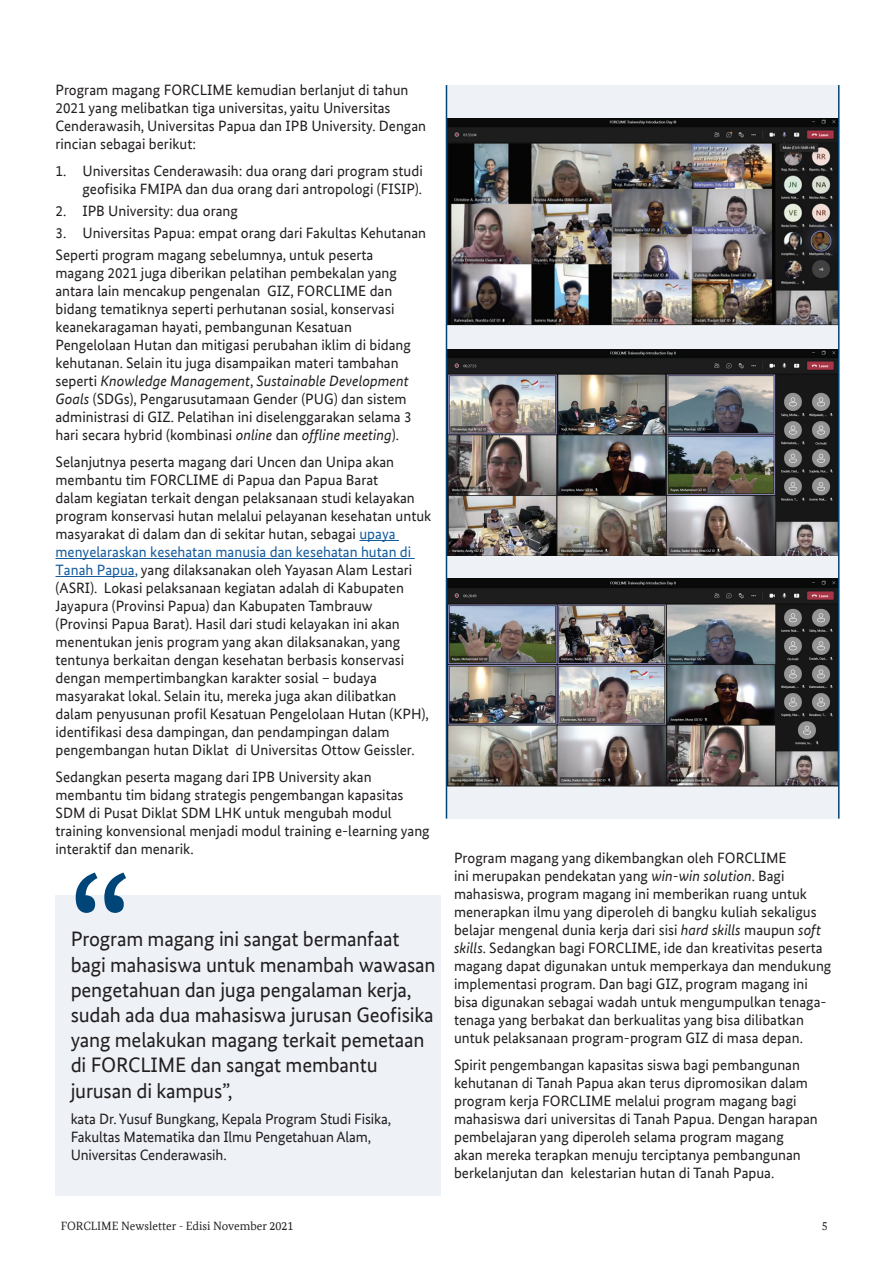
<style>
.page{position:relative;width:893px;height:1263px;background:#fff}
.page>*{position:absolute;margin:0;border:0;box-sizing:border-box;transform-origin:0 0}
.t1{font:167.55px "Bundes Sans Office";color:#004578}
.t2{font:21px/25.2px "Bundes Sans Office";letter-spacing:-.01em;color:#231f20}
.t3{font:15px/18px "Bundes Sans Office";color:#231f20}
.t4{font:12px "Bundes Serif Office";color:#231f20}
.s1{font-style:italic}
.s2{color:#175d9e}
.s3{color:#024f80}
</style>
<div class="page">
<div style="left:448px;top:85px;width:391px;height:734px;background:#eef2f7"></div>
<hr style="left:359px;top:540px;width:40px;height:1px;background:#175d9e">
<hr style="left:56px;top:558px;width:359px;height:1px;background:#175d9e">
<hr style="left:56px;top:576px;width:79px;height:1px;background:#175d9e">
<div style="left:55px;top:895px;width:386px;height:301px;background:#eef2f7"></div>
<img style="left:448px;top:118px;width:390px;height:207px">
<img style="left:448px;top:349px;width:390px;height:206px">
<img style="left:448px;top:579px;width:390px;height:207px">
<hr style="left:446px;top:85px;width:1px;height:734px;background:#004578">
<hr style="left:838px;top:85px;width:1px;height:734px;background:#004578">
<p class="t3" style="left:56px;top:81px;width:372px">Program magang FORCLIME kemudian berlanjut di tahun 2021 yang melibatkan tiga universitas, yaitu Universitas Cenderawasih, Universitas Papua dan IPB University. Dengan rincian sebagai berikut:</p>
<p class="t3" style="left:56px;top:162px;width:369px;text-align:right">1. Universitas Cenderawasih: dua orang dari program studi geofisika FMIPA dan dua orang dari antropologi (FISIP).</p>
<p class="t3" style="left:56px;top:202px;width:184px">2. IPB University: dua orang</p>
<p class="t3" style="left:56px;top:222px;width:372px;line-height:22.2px">3. Universitas Papua: empat orang dari Fakultas Kehutanan<br>Seperti program magang sebelumnya, untuk peserta</p>
<p class="t3" style="left:56px;top:264px;width:358px">magang 2021 juga diberikan pelatihan pembekalan yang antara lain mencakup pengenalan GIZ, FORCLIME dan bidang tematiknya seperti perhutanan sosial, konservasi keanekaragaman hayati, pembangunan Kesatuan Pengelolaan Hutan dan mitigasi perubahan iklim di bidang kehutanan. Selain itu juga disampaikan materi tambahan seperti <span class="s1">Knowledge Management</span>, <span class="s1">Sustainable Development Goals</span> (SDGs), Pengarusutamaan Gender (PUG) dan sistem administrasi di GIZ. Pelatihan ini diselenggarakan selama 3 hari secara hybrid (kombinasi <span class="s1">online</span> dan <span class="s1">offline meeting</span>).</p>
<p class="t3" style="left:56px;top:453px;width:377px">Selanjutnya peserta magang dari Uncen dan Unipa akan membantu tim FORCLIME di Papua dan Papua Barat<br>dalam kegiatan terkait dengan pelaksanaan studi kelayakan program konservasi hutan melalui pelayanan kesehatan untuk masyarakat di dalam dan di sekitar hutan, sebagai <span class="s2">upaya menyelaraskan kesehatan manusia dan kesehatan hutan di Tanah Papua</span><span class="s3">,</span> yang dilaksanakan oleh Yayasan Alam Lestari (ASRI). Lokasi pelaksanaan kegiatan adalah di Kabupaten Jayapura (Provinsi Papua) dan Kabupaten Tambrauw<br>(Provinsi Papua Barat). Hasil dari studi kelayakan ini akan menentukan jenis program yang akan dilaksanakan, yang tentunya berkaitan dengan kesehatan berbasis konservasi dengan mempertimbangkan karakter sosial – budaya masyarakat lokal. Selain itu, mereka juga akan dilibatkan dalam penyusunan profil Kesatuan Pengelolaan Hutan (KPH), identifikasi desa dampingan, dan pendampingan dalam pengembangan hutan Diklat di Universitas Ottow Geissler.</p>
<p class="t3" style="left:56px;top:767px;width:376px">Sedangkan peserta magang dari IPB University akan membantu tim bidang strategis pengembangan kapasitas SDM di Pusat Diklat SDM LHK untuk mengubah modul training konvensional menjadi modul training e-learning yang interaktif dan menarik.</p>
<h1 class="t1" style="left:68px;top:838px;width:67px">“</h1>
<p class="t2" style="left:71px;top:927px;width:366px">Program magang ini sangat bermanfaat bagi mahasiswa untuk menambah wawasan pengetahuan dan juga pengalaman kerja, sudah ada dua mahasiswa jurusan Geofisika yang melakukan magang terkait pemetaan di FORCLIME dan sangat membantu jurusan di kampus”,</p>
<p class="t3" style="left:71px;top:1110px;width:322px">kata Dr. Yusuf Bungkang, Kepala Program Studi Fisika,<br>Fakultas Matematika dan Ilmu Pengetahuan Alam,<br>Universitas Cenderawasih.</p>
<p class="t3" style="left:454px;top:849px;width:379px">Program magang yang dikembangkan oleh FORCLIME<br>ini merupakan pendekatan yang <span class="s1">win-win solution</span>. Bagi mahasiswa, program magang ini memberikan ruang untuk menerapkan ilmu yang diperoleh di bangku kuliah sekaligus belajar mengenal dunia kerja dari sisi <span class="s1">hard skills</span> maupun <span class="s1">soft skills</span>. Sedangkan bagi FORCLIME, ide dan kreativitas peserta magang dapat digunakan untuk memperkaya dan mendukung implementasi program. Dan bagi GIZ, program magang ini bisa digunakan sebagai wadah untuk mengumpulkan tenaga&shy;tenaga yang berbakat dan berkualitas yang bisa dilibatkan untuk pelaksanaan program-program GIZ di masa depan.</p>
<p class="t3" style="left:454px;top:1056px;width:365px">Spirit pengembangan kapasitas siswa bagi pembangunan kehutanan di Tanah Papua akan terus dipromosikan dalam program kerja FORCLIME melalui program magang bagi mahasiswa dari universitas di Tanah Papua. Dengan harapan pembelajaran yang diperoleh selama program magang<br>akan mereka terapkan menuju terciptanya pembangunan berkelanjutan dan kelestarian hutan di Tanah Papua.</p>
<p class="t4" style="left:61px;top:1219px;width:234px">FORCLIME Newsletter - Edisi November 2021</p>
<p class="t4" style="left:822px;top:1219px;width:7px">5</p>
</div>
